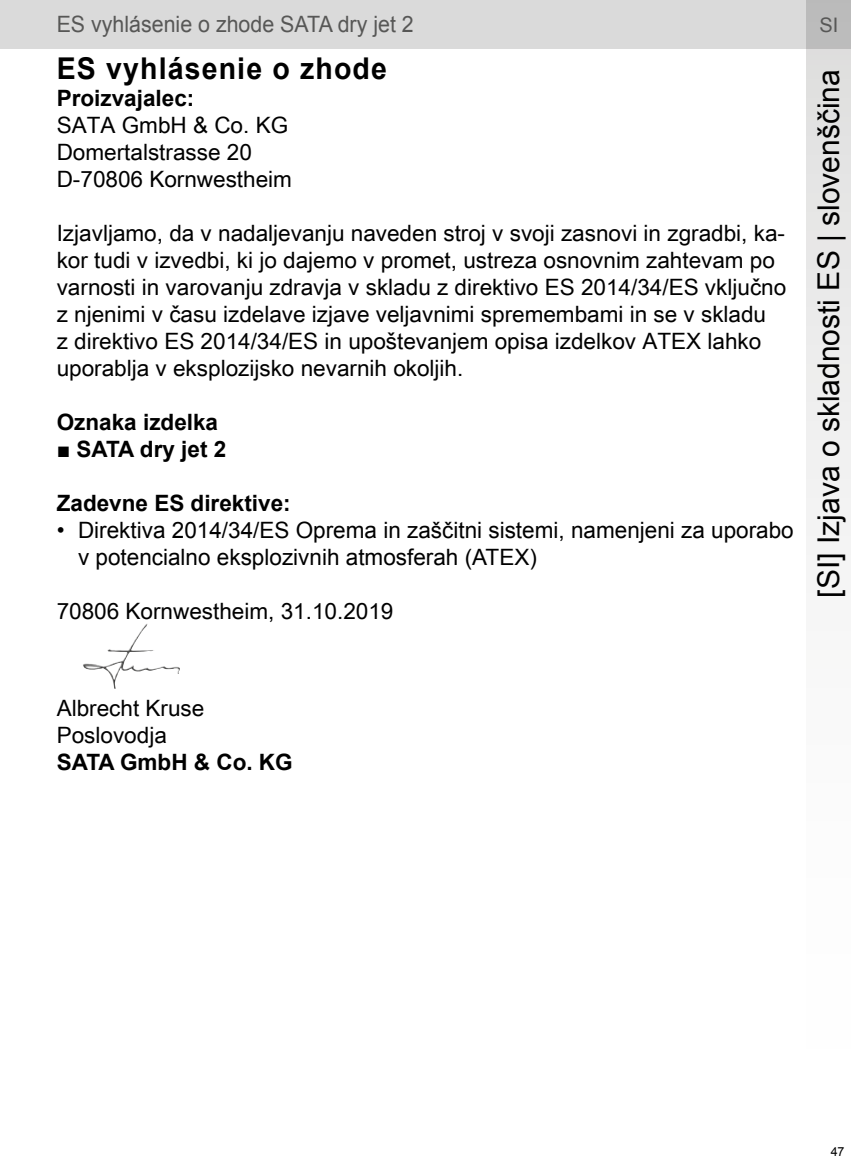
<style>
.page{position:relative;width:851px;height:1170px;background:#fff}
.page>*{position:absolute;margin:0;border:0;box-sizing:border-box;transform-origin:0 0}
.t1{font:30px "Arial";color:#000}
.t2{font:700 30px "Arial";letter-spacing:.04em;color:#000;scale:.95 1}
.t3{font:22.5px/27px "Arial Unicode MS";color:#000}
.t4{font:22.5px/27px "Arial";color:#000}
.t5{font:700 22.5px "Arial";color:#000}
.t6{font:22.5px "Arial";color:#575756;scale:.95 1}
.t7{font:20px "Arial";color:#575756}
.t8{font:12.5px "Arial";color:#000}
</style>
<div class="page">
<div style="left:0;top:0;width:850px;height:49px;background:#dadada"></div>
<svg style="left:806px;top:0;width:44px;height:555px"></svg>
<img style="left:83px;top:624px;width:97px;height:65px">
<p class="t6" style="left:57px;top:10px;width:377px">ES vyhlásenie o zhode SATA dry jet 2</p>
<p class="t7" style="left:819px;top:11px;width:20px">SI</p>
<h1 class="t2" style="left:57px;top:48px;width:349px">ES vyhlásenie o zhode</h1>
<p class="t5" style="left:57px;top:83px;width:139px">Proizvajalec:</p>
<p class="t3" style="left:57px;top:111px;width:237px">SATA GmbH &amp; Co. KG<br>Domertalstrasse 20<br>D-70806 Kornwestheim</p>
<p class="t3" style="left:57px;top:219px;width:731px">Izjavljamo, da v nadaljevanju naveden stroj v svoji zasnovi in zgradbi, ka&shy;kor tudi v izvedbi, ki jo dajemo v promet, ustreza osnovnim zahtevam po varnosti in varovanju zdravja v skladu z direktivo ES 2014/34/ES vključno z njenimi v času izdelave izjave veljavnimi spremembami in se v skladu<br>z direktivo ES 2014/34/ES in upoštevanjem opisa izdelkov ATEX lahko uporablja v eksplozijsko nevarnih okoljih.</p>
<p class="t5" style="left:57px;top:407px;width:163px">Oznaka izdelka</p>
<p class="t5" style="left:57px;top:434px;width:171px">■ SATA dry jet 2</p>
<p class="t5" style="left:57px;top:488px;width:235px">Zadevne ES direktive:</p>
<p class="t4" style="left:78px;top:516px;width:717px;text-indent:-21px">• Direktiva 2014/34/ES Oprema in zaščitni sistemi, namenjeni za uporabo v potencialno eksplozivnih atmosferah (ATEX)</p>
<p class="t3" style="left:57px;top:597px;width:338px">70806 Kornwestheim, 31.10.2019</p>
<h1 class="t1" style="left:808px;top:597px;width:530px;rotate:-90deg">[SI] Izjava o skladnosti ES | slovenščina</h1>
<p class="t3" style="left:57px;top:694px;width:149px">Albrecht Kruse<br>Poslovodja</p>
<p class="t5" style="left:57px;top:747px;width:237px">SATA GmbH &amp; Co. KG</p>
<p class="t8" style="left:830px;top:1143px;width:15px">47</p>
</div>
